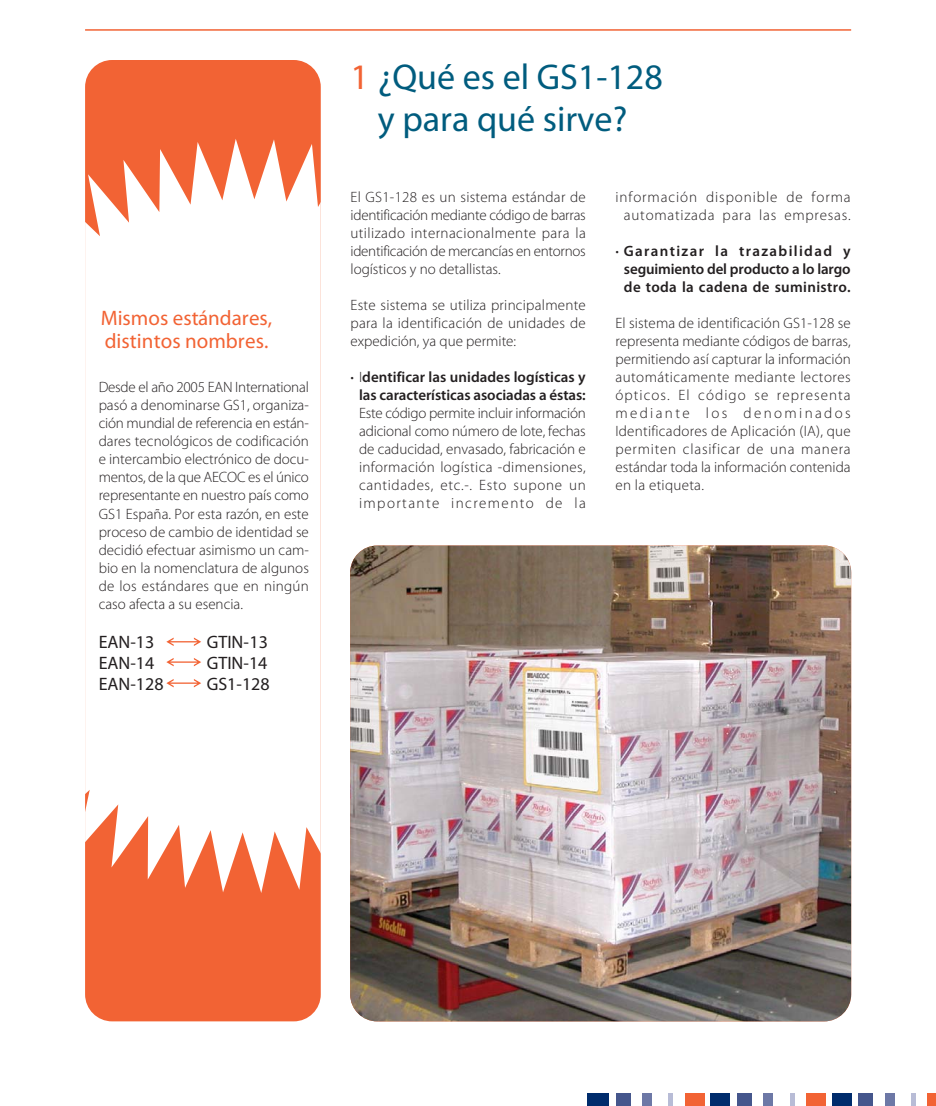
<style>
.page{position:relative;width:936px;height:1106px;background:#fff}
.page>*{position:absolute;margin:0;border:0;box-sizing:border-box;transform-origin:0 0}
.t1{font:36px/42px "Myriad Pro";color:#005c7e;text-align:center}
.t2{font:21px/22.5px "Myriad Pro";color:#f26334}
.t3{font:18px "Myriad Pro";color:#231f20}
.t4{font:300 15px/18px "Myriad Pro";letter-spacing:.02em;color:#231f20;text-align:justify}
.t5{font:600 15px/18px "Myriad Pro";letter-spacing:.005em;color:#231f20;text-align:center}
.t6{font:300 15px/18px "Myriad Pro";letter-spacing:.06em;color:#231f20;text-align:center}
.s1{color:#f26334}
.s2{font-weight:300}
</style>
<div class="page">
<img style="left:350px;top:545px;width:501px;height:476px;border-radius:27px">
<div style="left:806px;top:1093px;width:19px;height:13px;background:#f26334"></div>
<div style="left:789px;top:1093px;width:5px;height:13px;background:#b8bcd6"></div>
<div style="left:763px;top:1093px;width:10px;height:13px;background:#6d78a6"></div>
<div style="left:736px;top:1093px;width:15px;height:13px;background:#45568c"></div>
<div style="left:710px;top:1093px;width:20px;height:13px;background:#002c6c"></div>
<div style="left:884px;top:1093px;width:10px;height:13px;background:#6d78a6"></div>
<div style="left:858px;top:1093px;width:15px;height:13px;background:#45568c"></div>
<div style="left:831px;top:1093px;width:20px;height:13px;background:#002c6c"></div>
<div style="left:684px;top:1093px;width:20px;height:13px;background:#f26334"></div>
<div style="left:668px;top:1093px;width:5px;height:13px;background:#b8bcd6"></div>
<div style="left:642px;top:1093px;width:9px;height:13px;background:#6d78a6"></div>
<div style="left:615px;top:1093px;width:15px;height:13px;background:#45568c"></div>
<div style="left:587px;top:1093px;width:22px;height:13px;background:#002c6c"></div>
<div style="left:927px;top:1093px;width:8px;height:13px;background:#f26334"></div>
<div style="left:910px;top:1093px;width:5px;height:13px;background:#b8bcd6"></div>
<hr style="left:85px;top:29px;width:766px;height:2px;background:#f26334">
<div style="left:85px;top:60px;width:236px;height:961px;background:#f26334;border-radius:27px"></div>
<svg style="left:85px;top:139px;width:236px;height:754px;background:#fdede8"></svg>
<svg style="left:166px;top:679px;width:35px;height:8px"></svg>
<svg style="left:166px;top:658px;width:35px;height:8px"></svg>
<svg style="left:166px;top:637px;width:35px;height:9px"></svg>
<h2 class="t2" style="left:101px;top:309px;width:173px">Mismos estándares, distintos nombres.</h2>
<p class="t4" style="left:99px;top:380px;width:212px">Desde el año 2005 EAN International pasó a denominarse GS1, organiza&shy;ción mundial de referencia en están&shy;dares tecnológicos de codificación e intercambio electrónico de docu&shy;mentos, de la que AECOC es el único representante en nuestro país como GS1 España. Por esta razón, en este proceso de cambio de identidad se decidió efectuar asimismo un cam&shy;bio en la nomenclatura de algunos de los estándares que en ningún caso afecta a su esencia.</p>
<p class="t3" style="left:99px;top:635px;width:57px">EAN-13</p>
<p class="t3" style="left:207px;top:635px;width:63px">GTIN-13</p>
<p class="t3" style="left:99px;top:656px;width:57px">EAN-14</p>
<p class="t3" style="left:207px;top:656px;width:62px">GTIN-14</p>
<p class="t3" style="left:99px;top:677px;width:66px">EAN-128</p>
<p class="t3" style="left:207px;top:677px;width:64px">GS1-128</p>
<h1 class="t1" style="left:350px;top:59px;width:314px"><span class="s1">1</span> ¿Qué es el GS1-128 y para qué sirve?</h1>
<p class="t4" style="left:350px;top:189px;width:237px">El GS1-128 es un sistema estándar de identificación mediante código de barras utilizado internacionalmente para la identificación de mercancías en entornos logísticos y no detallistas.</p>
<p class="t4" style="left:350px;top:297px;width:237px">Este sistema se utiliza principalmente para la identificación de unidades de expedición, ya que permite:</p>
<p class="t5" style="left:350px;top:369px;width:237px">· <span class="s2">I</span>dentificar las unidades logísticas y las características asociadas a éstas:</p>
<p class="t4" style="left:359px;top:405px;width:228px">Este código permite incluir información adicional como número de lote, fechas de caducidad, envasado, fabricación e información logística -dimensiones, cantidades, etc.-. Esto supone un importante incremento de la</p>
<p class="t6" style="left:615px;top:189px;width:237px">información disponible de forma automatizada para las empresas.</p>
<p class="t5" style="left:615px;top:243px;width:237px">· Garantizar la trazabilidad y seguimiento del producto a lo largo de toda la cadena de suministro.</p>
<p class="t4" style="left:615px;top:315px;width:237px">El sistema de identificación GS1-128 se representa mediante códigos de barras, permitiendo así capturar la información automáticamente mediante lectores ópticos. El código se representa mediante los denominados Identificadores de Aplicación (IA), que permiten clasificar de una manera estándar toda la información contenida en la etiqueta.</p>
</div>
